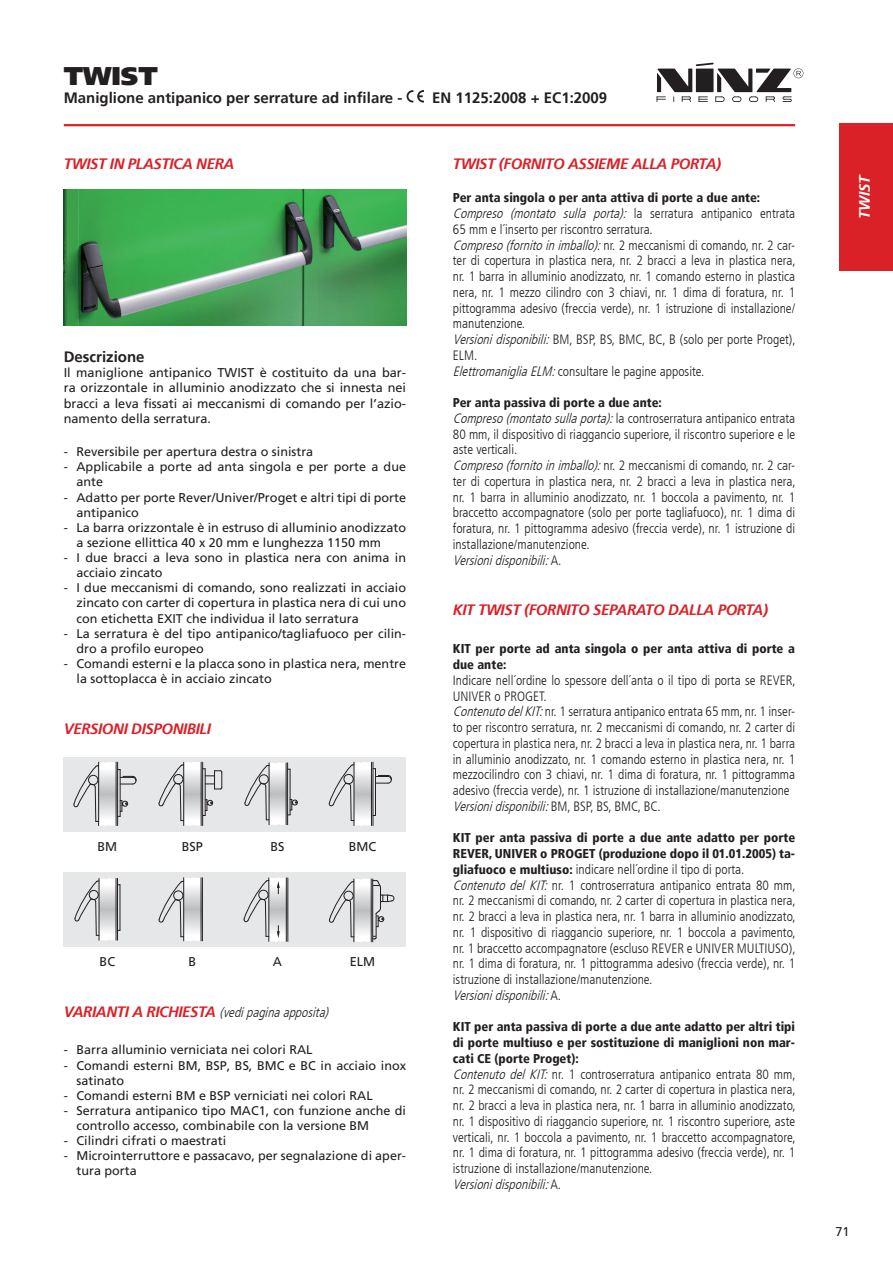
<style>
.page{position:relative;width:893px;height:1263px;background:#fff}
.page>*{position:absolute;margin:0;border:0;box-sizing:border-box;transform-origin:0 0}
.t1{font:900 25.5px "Frutiger";color:#231f20}
.t2{font:italic 700 15px "Frutiger";letter-spacing:-.025em;color:#da2128}
.t3{font:700 15px "Frutiger";color:#231f20}
.t4{font:italic 700 15px "Frutiger";color:#fff}
.t5{font:300 condensed 13.5px/15.8px "Frutiger LT Com";color:#231f20}
.t6{font:italic 300 condensed 13.5px "Frutiger LT Com";color:#231f20}
.t7{font:900 condensed 12.75px/15.8px "Frutiger LT";color:#231f20}
.t8{font:12.75px/15.3px "Frutiger";color:#231f20;text-align:justify}
.t9{font:12.6px/15.1px "Frutiger";color:#231f20}
.s1{font-size:12.75px}
.s2{font-family:"Frutiger";font-weight:700;font-stretch:normal;font-size:15px;color:#da2128}
.s3{font-style:italic}
.s4{font-family:"Frutiger LT";font-weight:900;font-size:12.75px}
</style>
<div class="page">
<img style="left:64px;top:190px;width:342px;height:136px">
<div style="left:64px;top:757px;width:342px;height:74px;background:#e6e7e9"></div>
<svg style="left:73px;top:762px;width:64px;height:64px"></svg>
<svg style="left:158px;top:762px;width:64px;height:64px"></svg>
<hr style="left:201px;top:762px;width:1px;height:63px;background:#231f20">
<svg style="left:244px;top:762px;width:54px;height:63px"></svg>
<hr style="left:286px;top:763px;width:1px;height:62px;background:#231f20">
<svg style="left:329px;top:762px;width:63px;height:64px"></svg>
<hr style="left:371px;top:762px;width:1px;height:63px;background:#231f20">
<div style="left:64px;top:873px;width:342px;height:74px;background:#e6e7e9"></div>
<hr style="left:120px;top:885px;width:1px;height:45px;background:#231f20">
<svg style="left:74px;top:878px;width:46px;height:63px"></svg>
<hr style="left:116px;top:878px;width:1px;height:62px;background:#231f20">
<svg style="left:158px;top:877px;width:45px;height:64px"></svg>
<svg style="left:244px;top:877px;width:44px;height:65px"></svg>
<svg style="left:329px;top:878px;width:65px;height:64px"></svg>
<svg style="left:407px;top:90px;width:17px;height:12px"></svg>
<div style="left:839px;top:124px;width:54px;height:147px;background:#da2128"></div>
<hr style="left:64px;top:124px;width:731px;height:2px;background:#da2128">
<svg style="left:657px;top:63px;width:146px;height:39px"></svg>
<h1 class="t1" style="left:64px;top:60px;width:95px">TWIST</h1>
<p class="t3" style="left:64px;top:89px;width:340px">Maniglione antipanico per serrature ad infilare -</p>
<p class="t3" style="left:432px;top:89px;width:176px">EN 1125:2008 + EC1:2009</p>
<p class="t2" style="left:64px;top:155px;width:172px">TWIST IN PLASTICA NERA</p>
<p class="t3" style="left:64px;top:348px;width:82px">Descrizione</p>
<p class="t8" style="left:64px;top:365px;width:344px">Il maniglione antipanico TWIST è costituito da una bar&shy;ra orizzontale in alluminio anodizzato che si innesta nei bracci a leva fissati ai meccanismi di comando per l’azio&shy;namento della serratura.</p>
<p class="t9" style="left:64px;top:444px;width:251px">- Reversibile per apertura destra o sinistra</p>
<p class="t9" style="left:77px;top:459px;width:331px;text-indent:-13px">- Applicabile a porte ad anta singola e per porte a due ante</p>
<p class="t9" style="left:77px;top:489px;width:331px;text-indent:-13px">- Adatto per porte <span class="s1">Rever/Univer/Proget</span> e altri tipi di porte antipanico</p>
<p class="t9" style="left:77px;top:520px;width:331px;text-indent:-13px">- La barra orizzontale è in estruso di alluminio anodizzato a sezione ellittica 40 x 20 mm e lunghezza 1150 mm</p>
<p class="t9" style="left:77px;top:550px;width:331px;text-indent:-13px">- I due bracci a leva sono in plastica nera con anima in acciaio zincato</p>
<p class="t9" style="left:77px;top:580px;width:331px;text-align:justify;text-indent:-13px">- I due meccanismi di comando, sono realizzati in acciaio zincato con carter di copertura in plastica nera di cui uno con etichetta EXIT che individua il lato serratura</p>
<p class="t9" style="left:77px;top:626px;width:331px;text-indent:-13px">- La serratura è del tipo antipanico/tagliafuoco per cilin&shy;dro a profilo europeo</p>
<p class="t9" style="left:77px;top:656px;width:331px;text-indent:-13px">- Comandi esterni e la placca sono in plastica nera, mentre la sottoplacca è in acciaio zincato</p>
<p class="t2" style="left:64px;top:719px;width:149px">VERSIONI DISPONIBILI</p>
<p class="t8" style="left:97px;top:838px;width:21px">BM</p>
<p class="t8" style="left:182px;top:838px;width:23px">BSP</p>
<p class="t8" style="left:270px;top:838px;width:16px">BS</p>
<p class="t8" style="left:349px;top:838px;width:29px">BMC</p>
<p class="t8" style="left:100px;top:954px;width:17px">BC</p>
<p class="t8" style="left:189px;top:954px;width:9px">B</p>
<p class="t8" style="left:273px;top:954px;width:11px">A</p>
<p class="t8" style="left:350px;top:954px;width:27px">ELM</p>
<p class="t6" style="left:64px;top:1004px;width:270px"><span class="s2">VA R IA N TI A R I CHIES TA</span> (vedipaginaapposita)</p>
<p class="t9" style="left:64px;top:1042px;width:250px">- Barra alluminio verniciata nei colori RAL</p>
<p class="t9" style="left:77px;top:1057px;width:331px;text-indent:-13px">- Comandi esterni BM, BSP, BS, BMC e BC in acciaio inox satinato</p>
<p class="t9" style="left:64px;top:1088px;width:310px">- Comandi esterni BM e BSP verniciati nei colori RAL</p>
<p class="t9" style="left:77px;top:1103px;width:331px;text-indent:-13px">- Serratura antipanico tipo MAC1, con funzione anche di controllo accesso, combinabile con la versione BM</p>
<p class="t9" style="left:64px;top:1133px;width:164px">- Cilindri cifrati o maestrati</p>
<p class="t9" style="left:77px;top:1148px;width:331px;text-indent:-13px">- Microinterruttore e passacavo, per segnalazione di aper&shy;tura porta</p>
<p class="t2" style="left:453px;top:155px;width:270px">TWIST (FORNITO ASSIEME ALLA PORTA)</p>
<p class="t7" style="left:453px;top:190px;width:309px">Per anta singola o per anta attiva di porte a due ante:</p>
<p class="t5" style="left:453px;top:206px;width:344px"><span class="s3">Compreso (montato sulla porta):</span> la serratura antipanico entrata 65 mm e l´inserto per riscontro serratura.<br><span class="s3">Compreso(fornitoinimballo):</span>nr. 2 meccanismi di comando, nr. 2 car&shy;ter di copertura in plastica nera, nr. 2 bracci a leva in plastica nera, nr. 1 barra in alluminio anodizzato, nr. 1 comando esterno in plastica nera, nr. 1 mezzo cilindro con 3 chiavi, nr. 1 dima di foratura, nr. 1 pittogramma adesivo (freccia verde), nr. 1 istruzione di installazione/ manutenzione.<br><span class="s3">Versionidisponibili:</span>BM, BSP, BS, BMC, BC, B (solo per porte Proget), ELM.<br><span class="s3">ElettromanigliaELM:</span>consultare le pagine apposite.</p>
<p class="t7" style="left:453px;top:395px;width:211px">Per anta passiva di porte a due ante:</p>
<p class="t5" style="left:453px;top:410px;width:344px"><span class="s3">Compreso(montatosullaporta):</span>la controserratura antipanico entrata 80 mm, il dispositivo di riaggancio superiore, il riscontro superiore e le aste verticali.<br><span class="s3">Compreso(fornitoinimballo):</span>nr. 2 meccanismi di comando, nr. 2 car&shy;ter di copertura in plastica nera, nr. 2 bracci a leva in plastica nera, nr. 1 barra in alluminio anodizzato, nr. 1 boccola a pavimento, nr. 1 braccetto accompagnatore (solo per porte tagliafuoco), nr. 1 dima di foratura, nr. 1 pittogramma adesivo (freccia verde), nr. 1 istruzione di installazione/manutenzione.<br><span class="s3">Versionidisponibili:</span>A .</p>
<p class="t2" style="left:453px;top:601px;width:317px">KIT TWIST (FORNITO SEPARATO DALLA PORTA)</p>
<p class="t7" style="left:453px;top:641px;width:344px">KIT per porte ad anta singola o per anta attiva di porte a due ante:</p>
<p class="t5" style="left:453px;top:672px;width:344px">Indicare nell´ordine lo spessore dell´anta o il tipo di porta se REVER, UNIVER o PROGET.<br><span class="s3">ContenutodelKIT:</span>nr. 1 serratura antipanico entrata 65 mm, nr. 1 inser&shy;to per riscontro serratura, nr. 2 meccanismi di comando, nr. 2 carter di copertura in plastica nera, nr. 2 bracci a leva in plastica nera, nr. 1 barra in alluminio anodizzato, nr. 1 comando esterno in plastica nera, nr. 1 mezzocilindro con 3 chiavi, nr. 1 dima di foratura, nr. 1 pittogramma adesivo (freccia verde), nr. 1 istruzione di installazione/manutenzione <span class="s3">Versionidisponibili:</span>B M , B S P, B S , B M C , B C .</p>
<p class="t7" style="left:453px;top:830px;width:344px">KIT per anta passiva di porte a due ante adatto per porte<br>REVER, UNIVER o PROGET (produzione dopo il 01.01.2005) ta-</p>
<p class="t5" style="left:453px;top:861px;width:344px"><span class="s4">gliafuoco e multiuso:</span> indicare nell´ordine il tipo di porta.<br><span class="s3">Contenuto del KIT:</span> nr. 1 controserratura antipanico entrata 80 mm, nr. 2 meccanismi di comando, nr. 2 carter di copertura in plastica nera, nr. 2 bracci a leva in plastica nera, nr. 1 barra in alluminio anodizzato, nr. 1 dispositivo di riaggancio superiore, nr. 1 boccola a pavimento, nr. 1 braccetto accompagnatore (escluso REVER e UNIVER MULTIUSO), nr. 1 dima di foratura, nr. 1 pittogramma adesivo (freccia verde), nr. 1 istruzione di installazione/manutenzione.<br><span class="s3">Versionidisponibili:</span>A .</p>
<p class="t7" style="left:453px;top:1019px;width:344px;text-align:justify">KIT per anta passiva di porte a due ante adatto per altri tipi di porte multiuso e per sostituzione di maniglioni non mar&shy;cati CE (porte Proget):</p>
<p class="t5" style="left:453px;top:1066px;width:344px"><span class="s3">Contenuto del KIT:</span> nr. 1 controserratura antipanico entrata 80 mm, nr. 2 meccanismi di comando, nr. 2 carter di copertura in plastica nera, nr. 2 bracci a leva in plastica nera, nr. 1 barra in alluminio anodizzato, nr. 1 dispositivo di riaggancio superiore, nr. 1 riscontro superiore, aste verticali, nr. 1 boccola a pavimento, nr. 1 braccetto accompagnatore, nr. 1 dima di foratura, nr. 1 pittogramma adesivo (freccia verde), nr. 1 istruzione di installazione/manutenzione.<br><span class="s3">Versionidisponibili:</span>A .</p>
<p class="t4" style="left:856px;top:219px;width:46px;rotate:-90deg">TWIST</p>
<p class="t8" style="left:835px;top:1224px;width:16px">71</p>
</div>
